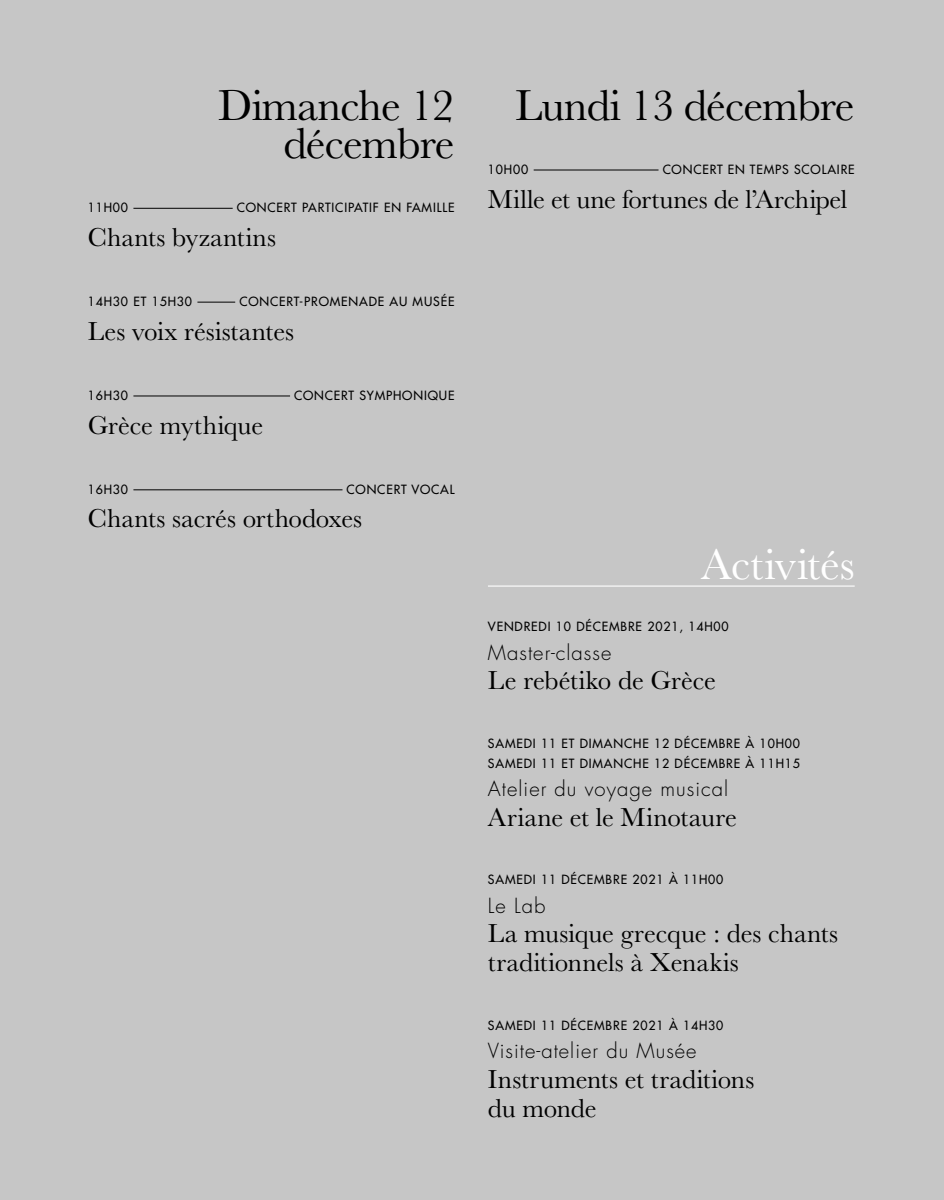
<style>
.page{position:relative;width:944px;height:1200px;background:#fff}
.page>*{position:absolute;margin:0;border:0;box-sizing:border-box;transform-origin:0 0}
.t1{font:45px/38.2px "Baskerville MT Pro";letter-spacing:-.02em;color:#000;text-align:right}
.t2{font:45px "Baskerville MT Pro";letter-spacing:-.005em;color:#fff}
.t3{font:27px/29.2px "Baskerville MT Pro";color:#000}
.t4{font:300 20.25px "Futura LTW1 G";letter-spacing:.05em;color:#000}
.t5{font:500 12.38px/20.2px "Futura LTW1 G";letter-spacing:.07em;color:#000}
</style>
<div class="page">
<div style="left:0;top:0;width:944px;height:1199px;background:#c6c6c6"></div>
<hr style="left:488px;top:585px;width:367px;height:1px;background:#fff">
<hr style="left:133px;top:208px;width:100px;height:1px;background:#000">
<hr style="left:197px;top:302px;width:38px;height:1px;background:#000">
<hr style="left:133px;top:395px;width:157px;height:1px;background:#000">
<hr style="left:133px;top:489px;width:209px;height:1px;background:#000">
<hr style="left:534px;top:169px;width:124px;height:1px;background:#000">
<h1 class="t1" style="left:218px;top:86px;width:238px">Dimanche 12 décembre</h1>
<p class="t5" style="left:88px;top:196px;width:42px">11H00</p>
<p class="t5" style="left:237px;top:196px;width:219px">CONCERT PARTICIPATIF EN FAMILLE</p>
<h2 class="t3" style="left:88px;top:222px;width:190px">Chants byzantins</h2>
<p class="t5" style="left:88px;top:290px;width:106px">14H30 ET 15H30</p>
<p class="t5" style="left:239px;top:290px;width:217px">CONCERT-PROMENADE AU MUSÉE</p>
<h2 class="t3" style="left:88px;top:316px;width:208px">Les voix résistantes</h2>
<p class="t5" style="left:88px;top:384px;width:42px">16H30</p>
<p class="t5" style="left:294px;top:384px;width:162px">CONCERT SYMPHONIQUE</p>
<h2 class="t3" style="left:88px;top:410px;width:177px">Grèce mythique</h2>
<p class="t5" style="left:88px;top:478px;width:42px">16H30</p>
<p class="t5" style="left:347px;top:478px;width:109px">CONCERT VOCAL</p>
<h2 class="t3" style="left:88px;top:504px;width:276px">Chants sacrés orthodoxes</h2>
<h1 class="t1" style="left:515px;top:86px;width:341px">Lundi 13 décembre</h1>
<p class="t5" style="left:488px;top:158px;width:42px">10H00</p>
<p class="t5" style="left:663px;top:158px;width:194px">CONCERT EN TEMPS SCOLAIRE</p>
<h2 class="t3" style="left:488px;top:184px;width:361px">Mille et une fortunes de l’Archipel</h2>
<h1 class="t2" style="left:701px;top:538px;width:155px">Activités</h1>
<p class="t5" style="left:488px;top:615px;width:242px">VENDREDI 10 DÉCEMBRE 2021, 14H00</p>
<h3 class="t4" style="left:488px;top:636px;width:125px">Master-classe</h3>
<h2 class="t3" style="left:488px;top:665px;width:230px">Le rebétiko de Grèce</h2>
<p class="t5" style="left:488px;top:731px;width:314px">SAMEDI 11 ET DIMANCHE 12 DÉCEMBRE À 10H00<br>SAMEDI 11 ET DIMANCHE 12 DÉCEMBRE À 11H15</p>
<h3 class="t4" style="left:488px;top:772px;width:242px">Atelier du voyage musical</h3>
<h2 class="t3" style="left:488px;top:802px;width:251px">Ariane et le Minotaure</h2>
<p class="t5" style="left:488px;top:868px;width:237px">SAMEDI 11 DÉCEMBRE 2021 À 11H00</p>
<h3 class="t4" style="left:488px;top:888px;width:59px">Le Lab</h3>
<h2 class="t3" style="left:488px;top:918px;width:352px">La musique grecque : des chants traditionnels à Xenakis</h2>
<p class="t5" style="left:488px;top:1013px;width:237px">SAMEDI 11 DÉCEMBRE 2021 À 14H30</p>
<h3 class="t4" style="left:488px;top:1034px;width:210px">Visite-atelier du Musée</h3>
<h2 class="t3" style="left:488px;top:1064px;width:268px">Instruments et traditions du monde</h2>
</div>
